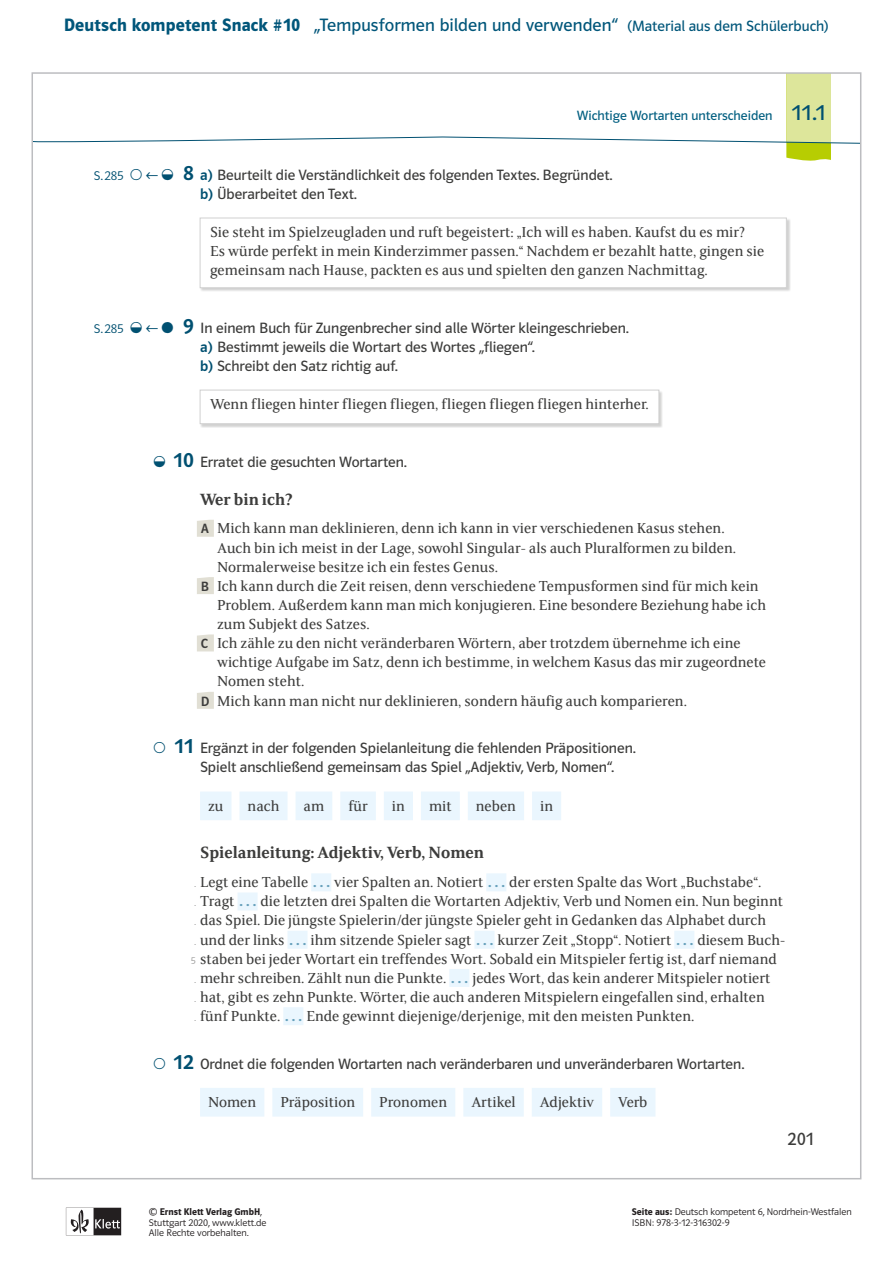
<style>
.page{position:relative;width:893px;height:1263px;background:#fff}
.page>*{position:absolute;margin:0;border:0;box-sizing:border-box;transform-origin:0 0}
.t1{font:22.5px "Polo 22 K Krftg 8";color:#005071}
.t2{font:18px "Polo CEF";letter-spacing:.005em;color:#00567a}
.t3{font:18px "FS Sally Klett Semi Bold 3";color:#3c3c3b}
.t4{font:18px "Polo CEF Regular 18";color:#3c3c3b}
.t5{font:16.05px/19px "FS Sally Klett Regular 12";color:#3c3c3b}
.t6{font:15px/19px "Polo CEF Regular 18";color:#3c3c3b}
.t7{font:13.5px "Polo CEF Regular 18";color:#005e80}
.t8{font:500 13.5px "Polo CEF";color:#3c3c3b}
.t9{font:12.75px "Polo CEF Light 4";color:#005071}
.t10{font:12.75px "Polo CEF Regular 18";color:#005071}
.t11{font:300 9.75px/10.5px "Polo CEF";color:#231f20}
.t12{font:9.75px/19px "Polo CEF Light 4";color:#9d9d9c;text-align:center}
.s1{font-weight:600}
.s2{font-size:15px}
.s3{font-family:"Polo 22 K Buch 13";font-size:24px;color:#005071}
.s4{font-family:"Polo 22 K Krftg 8";font-size:22.5px}
.s5{font-family:"Polo CEF";font-weight:500;color:#005071}
.s6{font-family:"Polo CEF";font-weight:500;font-size:15px;color:#66a0bb}
</style>
<div class="page">
<svg style="left:66px;top:1208px;width:55px;height:27px"></svg>
<div style="left:200px;top:791px;width:31px;height:29px;background:#eaf6fe"></div>
<div style="left:239px;top:791px;width:49px;height:29px;background:#eaf6fe"></div>
<div style="left:296px;top:791px;width:36px;height:29px;background:#eaf6fe"></div>
<div style="left:340px;top:791px;width:36px;height:29px;background:#eaf6fe"></div>
<div style="left:384px;top:791px;width:29px;height:29px;background:#eaf6fe"></div>
<div style="left:421px;top:791px;width:39px;height:29px;background:#eaf6fe"></div>
<div style="left:468px;top:791px;width:56px;height:29px;background:#eaf6fe"></div>
<div style="left:532px;top:791px;width:29px;height:29px;background:#eaf6fe"></div>
<div style="left:311px;top:873px;width:20px;height:18px;background:#eaf6fe"></div>
<div style="left:486px;top:873px;width:20px;height:18px;background:#eaf6fe"></div>
<div style="left:238px;top:892px;width:20px;height:18px;background:#eaf6fe"></div>
<div style="left:287px;top:931px;width:21px;height:18px;background:#eaf6fe"></div>
<div style="left:474px;top:931px;width:20px;height:18px;background:#eaf6fe"></div>
<div style="left:674px;top:931px;width:20px;height:18px;background:#eaf6fe"></div>
<div style="left:449px;top:969px;width:20px;height:18px;background:#eaf6fe"></div>
<div style="left:283px;top:1007px;width:20px;height:18px;background:#eaf6fe"></div>
<div style="left:200px;top:1088px;width:64px;height:28px;background:#eaf6fe"></div>
<div style="left:272px;top:1088px;width:91px;height:28px;background:#eaf6fe"></div>
<div style="left:371px;top:1088px;width:84px;height:28px;background:#eaf6fe"></div>
<div style="left:463px;top:1088px;width:61px;height:28px;background:#eaf6fe"></div>
<div style="left:532px;top:1088px;width:70px;height:28px;background:#eaf6fe"></div>
<div style="left:610px;top:1088px;width:45px;height:28px;background:#eaf6fe"></div>
<svg style="left:197px;top:520px;width:17px;height:17px"></svg>
<svg style="left:197px;top:577px;width:17px;height:17px"></svg>
<svg style="left:197px;top:634px;width:17px;height:17px"></svg>
<svg style="left:197px;top:692px;width:17px;height:17px"></svg>
<div style="left:200px;top:218px;width:590px;height:74px;background:#1d1d1b;opacity:.2"></div>
<div style="left:200px;top:218px;width:586px;height:70px;background:#fff"></div>
<div style="left:200px;top:218px;width:587px;height:70px;border:1px solid #d0d0d0"></div>
<div style="left:200px;top:390px;width:463px;height:38px;background:#d5d5d4"></div>
<div style="left:200px;top:390px;width:459px;height:34px;background:#fff"></div>
<div style="left:200px;top:390px;width:459px;height:34px;border:1px solid #d0d0d0"></div>
<svg style="left:35px;top:75px;width:823px;height:86px"></svg>
<p class="t2" style="left:64px;top:14px;width:766px"><span class="s1">Deutsch kompetent Snack #10</span> „Tempusformen bilden und verwenden“ <span class="s2">(Material aus dem Schülerbuch)</span></p>
<p class="t7" style="left:577px;top:108px;width:250px">Wichtige Wortarten unterscheiden <span class="s3">11.1</span></p>
<p class="t9" style="left:94px;top:168px;width:31px">S.285</p>
<p class="t10" style="left:145px;top:167px;width:50px">← <span class="s4">8</span></p>
<p class="t6" style="left:200px;top:165px;width:414px"><span class="s5">a)</span> Beurteilt die Verständlichkeit des folgenden Textes. Begründet. <span class="s5">b)</span> Überarbeitet den Text.</p>
<p class="t5" style="left:210px;top:222px;width:556px">Sie steht im Spielzeugladen und ruft begeistert: „Ich will es haben. Kaufst du es mir?<br>Es würde perfekt in mein Kinderzimmer passen.“ Nachdem er bezahlt hatte, gingen sie gemeinsam nach Hause, packten es aus und spielten den ganzen Nachmittag.</p>
<p class="t9" style="left:94px;top:321px;width:31px">S.285</p>
<p class="t10" style="left:145px;top:320px;width:50px">← <span class="s4">9</span></p>
<p class="t6" style="left:200px;top:318px;width:430px">In einem Buch für Zungenbrecher sind alle Wörter kleingeschrieben. <span class="s5">a)</span> Bestimmt jeweils die Wortart des Wortes „fliegen“.<br><span class="s5">b)</span> Schreibt den Satz richtig auf.</p>
<p class="t5" style="left:210px;top:394px;width:440px">Wenn fliegen hinter fliegen fliegen, fliegen fliegen fliegen hinterher.</p>
<h1 class="t1" style="left:174px;top:447px;width:22px">10</h1>
<p class="t6" style="left:200px;top:452px;width:208px">Erratet die gesuchten Wortarten.</p>
<p class="t3" style="left:200px;top:487px;width:94px">Wer bin ich?</p>
<p class="t5" style="left:217px;top:518px;width:551px">Mich kann man deklinieren, denn ich kann in vier verschiedenen Kasus stehen.<br>Auch bin ich meist in der Lage, sowohl Singular- als auch Pluralformen zu bilden.<br>Normalerweise besitze ich ein festes Genus.<br>Ich kann durch die Zeit reisen, denn verschiedene Tempusformen sind für mich kein Problem. Außerdem kann man mich konjugieren. Eine besondere Beziehung habe ich zum Subjekt des Satzes.<br>Ich zähle zu den nicht veränderbaren Wörtern, aber trotzdem übernehme ich eine wichtige Aufgabe im Satz, denn ich bestimme, in welchem Kasus das mir zugeordnete Nomen steht.<br>Mich kann man nicht nur deklinieren, sondern häufig auch komparieren.</p>
<p class="t6" style="left:200px;top:739px;width:437px">Ergänzt in der folgenden Spielanleitung die fehlenden Präpositionen.<br>Spielt anschließend gemeinsam das Spiel „Adjektiv, Verb, Nomen“.</p>
<p class="t5" style="left:208px;top:795px;width:17px">zu</p>
<p class="t5" style="left:248px;top:795px;width:33px">nach</p>
<p class="t5" style="left:304px;top:795px;width:22px">am</p>
<p class="t5" style="left:348px;top:795px;width:21px">für</p>
<p class="t5" style="left:392px;top:795px;width:15px">in</p>
<p class="t5" style="left:429px;top:795px;width:24px">mit</p>
<p class="t5" style="left:476px;top:795px;width:42px">neben</p>
<p class="t5" style="left:540px;top:795px;width:15px">in</p>
<p class="t3" style="left:200px;top:840px;width:285px">Spielanleitung: Adjektiv, Verb, Nomen</p>
<p class="t5" style="left:200px;top:872px;width:587px">Legt eine Tabelle <span class="s6">…</span> vier Spalten an. Notiert <span class="s6">…</span> der ersten Spalte das Wort „Buchstabe“.<br>Tragt <span class="s6">…</span> die letzten drei Spalten die Wortarten Adjektiv, Verb und Nomen ein. Nun beginnt das Spiel. Die jüngste Spielerin/der jüngste Spieler geht in Gedanken das Alphabet durch und der links <span class="s6">…</span> ihm sitzende Spieler sagt <span class="s6">…</span> kurzer Zeit „Stopp“. Notiert <span class="s6">…</span> diesem Buch&shy;staben bei jeder Wortart ein treffendes Wort. Sobald ein Mitspieler fertig ist, darf niemand mehr schreiben. Zählt nun die Punkte. <span class="s6">…</span> jedes Wort, das kein anderer Mitspieler notiert hat, gibt es zehn Punkte. Wörter, die auch anderen Mitspielern eingefallen sind, erhalten fünf Punkte. <span class="s6">…</span> Ende gewinnt diejenige/derjenige, mit den meisten Punkten.</p>
<p class="t6" style="left:200px;top:1054px;width:546px">Ordnet die folgenden Wortarten nach veränderbaren und unveränderbaren Wortarten.</p>
<p class="t5" style="left:208px;top:1092px;width:50px">Nomen</p>
<p class="t5" style="left:280px;top:1092px;width:76px">Präposition</p>
<p class="t5" style="left:379px;top:1092px;width:70px">Pronomen</p>
<p class="t5" style="left:471px;top:1092px;width:46px">Artikel</p>
<p class="t5" style="left:540px;top:1092px;width:56px">Adjektiv</p>
<p class="t5" style="left:618px;top:1092px;width:31px">Verb</p>
<p class="t8" style="left:201px;top:521px;width:10px">A</p>
<p class="t8" style="left:201px;top:578px;width:10px">B</p>
<p class="t8" style="left:201px;top:636px;width:9px">C</p>
<p class="t8" style="left:201px;top:693px;width:10px">D</p>
<h1 class="t1" style="left:175px;top:734px;width:21px">11</h1>
<p class="t12" style="left:191px;top:874px;width:7px">. . . .<br>5 . . .</p>
<h1 class="t1" style="left:174px;top:1049px;width:22px">12</h1>
<p class="t4" style="left:787px;top:1129px;width:28px">201</p>
<p class="t11" style="left:149px;top:1206px;width:119px">© <span class="s1">Ernst Klett Verlag GmbH</span>,<br>Stuttgart 2020, www.klett.de<br>Alle Rechte vorbehalten.</p>
<p class="t11" style="left:632px;top:1206px;width:222px"><span class="s1">Seite aus:</span> Deutsch kompetent 6, Nordrhein-Westfalen<br>ISBN: 978-3-12-316302-9</p>
</div>
